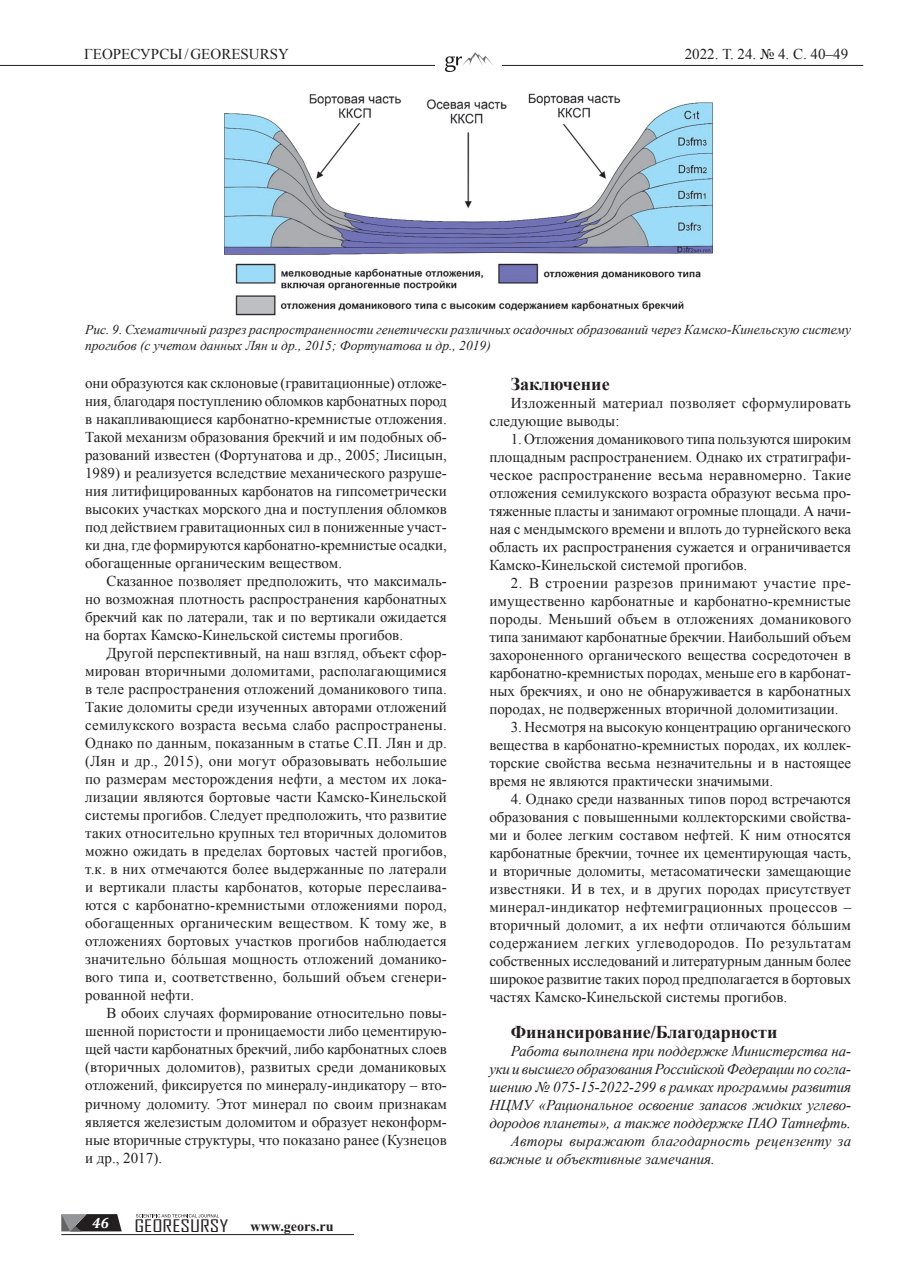
<style>
.page{position:relative;width:915px;height:1276px;background:#fff}
.page>*{position:absolute;margin:0;border:0;box-sizing:border-box;transform-origin:0 0}
.t1{font:700 18px "Times New Roman";color:#231f20}
.t2{font:16.65px "Agency FB Cyrillic";color:#231f20;scale:1.37 1}
.t3{font:15px/18px "Times New Roman";color:#231f20;text-align:justify}
.t4{font:italic 15px "Times New Roman";letter-spacing:-.01em;color:#231f20}
.t5{font:15px/18px "Times New Roman";letter-spacing:.02em;color:#231f20}
.t6{font:italic 15px "Times New Roman";letter-spacing:.015em;color:#231f20}
.t7{font:italic 700 15px "Cambria";color:#fff}
.t8{font:700 14.1px "Times New Roman";color:#231f20}
.t9{font:italic 13.5px/16.2px "Times New Roman";color:#231f20}
</style>
<div class="page">
<hr style="left:61px;top:1234px;width:293px;height:1px;background:#231f20">
<svg style="left:136px;top:1214px;width:82px;height:3px"></svg>
<svg style="left:61px;top:1214px;width:61px;height:17px"></svg>
<hr style="left:0;top:65px;width:863px;height:1px;background:#231f20">
<img style="left:435px;top:52px;width:66px;height:20px">
<img style="left:224px;top:93px;width:488px;height:223px">
<p class="t3" style="left:84px;top:45px;width:206px">ГЕОРЕСУРСЫ/GEORESURSY</p>
<p class="t3" style="left:684px;top:45px;width:165px">2022. Т. 24. № 4. С. 40–49</p>
<p class="t9" style="left:85px;top:321px;width:767px">Рис. 9. Схематичный разрез распространенности генетически различных осадочных образований через Камско-Кинельскую систему прогибов (с учетом данных Лян и др., 2015; Фортунатова и др., 2019)</p>
<p class="t3" style="left:85px;top:374px;width:363px">ОНИ ОБРАЗУЮТСЯ КАК СКЛОНОВЫЕ (ГРАВИТАЦИОННЫЕ) ОТЛОЖЕ-НИЯ, БЛАГОДАРЯ ПОСТУПЛЕНИЮ ОБЛОМКОВ КАРБОНАТНЫХ ПОРОД В НАКАПЛИВАЮЩИЕСЯ КАРБОНАТНО-КРЕМНИСТЫЕ ОТЛОЖЕНИЯ.<br>ТАКОЙ МЕХАНИЗМ ОБРАЗОВАНИЯ БРЕКЧИЙ И ИМ ПОДОБНЫХ ОБ-РАЗОВАНИЙ ИЗВЕСТЕН (ФОРТУНАТОВА И ДР., 2005; ЛИСИЦЫН, 1989) И РЕАЛИЗУЕТСЯ ВСЛЕДСТВИЕ МЕХАНИЧЕСКОГО РАЗРУШЕ-НИЯ ЛИТИФИЦИРОВАННЫХ КАРБОНАТОВ НА ГИПСОМЕТРИЧЕСКИ ВЫСОКИХ УЧАСТКАХ МОРСКОГО ДНА И ПОСТУПЛЕНИЯ ОБЛОМКОВ ПОД ДЕЙСТВИЕМ ГРАВИТАЦИОННЫХ СИЛ В ПОНИЖЕННЫЕ УЧАСТ-КИ ДНА, ГДЕ ФОРМИРУЮТСЯ КАРБОНАТНО-КРЕМНИСТЫЕ ОСАДКИ, ОБОГАЩЕННЫЕ ОРГАНИЧЕСКИМ ВЕЩЕСТВОМ.</p>
<p class="t3" style="left:85px;top:572px;width:363px;text-indent:21px">СКАЗАННОЕ ПОЗВОЛЯЕТ ПРЕДПОЛОЖИТЬ, ЧТО МАКСИМАЛЬ-НО ВОЗМОЖНАЯ ПЛОТНОСТЬ РАСПРОСТРАНЕНИЯ КАРБОНАТНЫХ БРЕКЧИЙ КАК ПО ЛАТЕРАЛИ, ТАК И ПО ВЕРТИКАЛИ ОЖИДАЕТСЯ НА БОРТАХ КАМСКО-КИНЕЛЬСКОЙ СИСТЕМЫ ПРОГИБОВ.</p>
<p class="t3" style="left:85px;top:644px;width:363px;text-indent:21px">ДРУГОЙ ПЕРСПЕКТИВНЫЙ, НА НАШ ВЗГЛЯД, ОБЪЕКТ СФОР-МИРОВАН ВТОРИЧНЫМИ ДОЛОМИТАМИ, РАСПОЛАГАЮЩИМИСЯ В ТЕЛЕ РАСПРОСТРАНЕНИЯ ОТЛОЖЕНИЙ ДОМАНИКОВОГО ТИПА.<br>ТАКИЕ ДОЛОМИТЫ СРЕДИ ИЗУЧЕННЫХ АВТОРАМИ ОТЛОЖЕНИЙ СЕМИЛУКСКОГО ВОЗРАСТА ВЕСЬМА СЛАБО РАСПРОСТРАНЕНЫ.<br>ОДНАКО ПО ДАННЫМ, ПОКАЗАННЫМ В СТАТЬЕ С.П. ЛЯН И ДР. (ЛЯН И ДР., 2015), ОНИ МОГУТ ОБРАЗОВЫВАТЬ НЕБОЛЬШИЕ ПО РАЗМЕРАМ МЕСТОРОЖДЕНИЯ НЕФТИ, А МЕСТОМ ИХ ЛОКА-ЛИЗАЦИИ ЯВЛЯЮТСЯ БОРТОВЫЕ ЧАСТИ КАМСКО-КИНЕЛЬСКОЙ СИСТЕМЫ ПРОГИБОВ. СЛЕДУЕТ ПРЕДПОЛОЖИТЬ, ЧТО РАЗВИТИЕ ТАКИХ ОТНОСИТЕЛЬНО КРУПНЫХ ТЕЛ ВТОРИЧНЫХ ДОЛОМИТОВ МОЖНО ОЖИДАТЬ В ПРЕДЕЛАХ БОРТОВЫХ ЧАСТЕЙ ПРОГИБОВ, Т.К. В НИХ ОТМЕЧАЮТСЯ БОЛЕЕ ВЫДЕРЖАННЫЕ ПО ЛАТЕРАЛИ И ВЕРТИКАЛИ ПЛАСТЫ КАРБОНАТОВ, КОТОРЫЕ ПЕРЕСЛАИВА-ЮТСЯ С КАРБОНАТНО-КРЕМНИСТЫМИ ОТЛОЖЕНИЯМИ ПОРОД, ОБОГАЩЕННЫХ ОРГАНИЧЕСКИМ ВЕЩЕСТВОМ. К ТОМУ ЖЕ, В ОТЛОЖЕНИЯХ БОРТОВЫХ УЧАСТКОВ ПРОГИБОВ НАБЛЮДАЕТСЯ ЗНАЧИТЕЛЬНО БÓЛЬШАЯ МОЩНОСТЬ ОТЛОЖЕНИЙ ДОМАНИКО-ВОГО ТИПА И, СООТВЕТСТВЕННО, БОЛЬШИЙ ОБЪЕМ СГЕНЕРИ-РОВАННОЙ НЕФТИ.</p>
<p class="t3" style="left:85px;top:1004px;width:363px;text-indent:21px">В ОБОИХ СЛУЧАЯХ ФОРМИРОВАНИЕ ОТНОСИТЕЛЬНО ПОВЫ-ШЕННОЙ ПОРИСТОСТИ И ПРОНИЦАЕМОСТИ ЛИБО ЦЕМЕНТИРУЮ-ЩЕЙ ЧАСТИ КАРБОНАТНЫХ БРЕКЧИЙ, ЛИБО КАРБОНАТНЫХ СЛОЕВ (ВТОРИЧНЫХ ДОЛОМИТОВ), РАЗВИТЫХ СРЕДИ ДОМАНИКОВЫХ ОТЛОЖЕНИЙ, ФИКСИРУЕТСЯ ПО МИНЕРАЛУ-ИНДИКАТОРУ – ВТО-РИЧНОМУ ДОЛОМИТУ. ЭТОТ МИНЕРАЛ ПО СВОИМ ПРИЗНАКАМ ЯВЛЯЕТСЯ ЖЕЛЕЗИСТЫМ ДОЛОМИТОМ И ОБРАЗУЕТ НЕКОНФОРМ-НЫЕ ВТОРИЧНЫЕ СТРУКТУРЫ, ЧТО ПОКАЗАНО РАНЕЕ (КУЗНЕЦОВ И ДР., 2017).</p>
<p class="t7" style="left:92px;top:1212px;width:19px">46</p>
<p class="t2" style="left:134px;top:1215px;width:70px">GEORESURSY</p>
<p class="t8" style="left:250px;top:1217px;width:85px">www.geors.ru</p>
<p class="t1" style="left:510px;top:371px;width:100px">Заключение</p>
<p class="t5" style="left:489px;top:393px;width:363px;text-indent:21px">ИЗЛОЖЕННЫЙ МАТЕРИАЛ ПОЗВОЛЯЕТ СФОРМУЛИРОВАТЬ<br>СЛЕДУЮЩИЕ ВЫВОДЫ:</p>
<p class="t3" style="left:489px;top:429px;width:363px;text-indent:21px">1. ОТЛОЖЕНИЯ ДОМАНИКОВОГО ТИПА ПОЛЬЗУЮТСЯ ШИРОКИМ ПЛОЩАДНЫМ РАСПРОСТРАНЕНИЕМ. ОДНАКО ИХ СТРАТИГРАФИ-ЧЕСКОЕ РАСПРОСТРАНЕНИЕ ВЕСЬМА НЕРАВНОМЕРНО. ТАКИЕ ОТЛОЖЕНИЯ СЕМИЛУКСКОГО ВОЗРАСТА ОБРАЗУЮТ ВЕСЬМА ПРО-ТЯЖЕННЫЕ ПЛАСТЫ И ЗАНИМАЮТ ОГРОМНЫЕ ПЛОЩАДИ. А НАЧИ-НАЯ С МЕНДЫМСКОГО ВРЕМЕНИ И ВПЛОТЬ ДО ТУРНЕЙСКОГО ВЕКА ОБЛАСТЬ ИХ РАСПРОСТРАНЕНИЯ СУЖАЕТСЯ И ОГРАНИЧИВАЕТСЯ КАМСКО-КИНЕЛЬСКОЙ СИСТЕМОЙ ПРОГИБОВ.</p>
<p class="t3" style="left:489px;top:573px;width:363px;text-indent:21px">2. В СТРОЕНИИ РАЗРЕЗОВ ПРИНИМАЮТ УЧАСТИЕ ПРЕ-ИМУЩЕСТВЕННО КАРБОНАТНЫЕ И КАРБОНАТНО-КРЕМНИСТЫЕ ПОРОДЫ. МЕНЬШИЙ ОБЪЕМ В ОТЛОЖЕНИЯХ ДОМАНИКОВОГО ТИПА ЗАНИМАЮТ КАРБОНАТНЫЕ БРЕКЧИИ. НАИБОЛЬШИЙ ОБЪЕМ ЗАХОРОНЕННОГО ОРГАНИЧЕСКОГО ВЕЩЕСТВА СОСРЕДОТОЧЕН В КАРБОНАТНО-КРЕМНИСТЫХ ПОРОДАХ, МЕНЬШЕ ЕГО В КАРБОНАТ-НЫХ БРЕКЧИЯХ, И ОНО НЕ ОБНАРУЖИВАЕТСЯ В КАРБОНАТНЫХ ПОРОДАХ, НЕ ПОДВЕРЖЕННЫХ ВТОРИЧНОЙ ДОЛОМИТИЗАЦИИ.</p>
<p class="t3" style="left:489px;top:717px;width:363px;text-indent:21px">3. НЕСМОТРЯ НА ВЫСОКУЮ КОНЦЕНТРАЦИЮ ОРГАНИЧЕСКОГО ВЕЩЕСТВА В КАРБОНАТНО-КРЕМНИСТЫХ ПОРОДАХ, ИХ КОЛЛЕК-ТОРСКИЕ СВОЙСТВА ВЕСЬМА НЕЗНАЧИТЕЛЬНЫ И В НАСТОЯЩЕЕ ВРЕМЯ НЕ ЯВЛЯЮТСЯ ПРАКТИЧЕСКИ ЗНАЧИМЫМИ.</p>
<p class="t3" style="left:489px;top:789px;width:363px;text-indent:21px">4. ОДНАКО СРЕДИ НАЗВАННЫХ ТИПОВ ПОРОД ВСТРЕЧАЮТСЯ ОБРАЗОВАНИЯ С ПОВЫШЕННЫМИ КОЛЛЕКТОРСКИМИ СВОЙСТВА-МИ И БОЛЕЕ ЛЕГКИМ СОСТАВОМ НЕФТЕЙ. К НИМ ОТНОСЯТСЯ КАРБОНАТНЫЕ БРЕКЧИИ, ТОЧНЕЕ ИХ ЦЕМЕНТИРУЮЩАЯ ЧАСТЬ, И ВТОРИЧНЫЕ ДОЛОМИТЫ, МЕТАСОМАТИЧЕСКИ ЗАМЕЩАЮЩИЕ ИЗВЕСТНЯКИ. И В ТЕХ, И В ДРУГИХ ПОРОДАХ ПРИСУТСТВУЕТ МИНЕРАЛ-ИНДИКАТОР НЕФТЕМИГРАЦИОННЫХ ПРОЦЕССОВ – ВТОРИЧНЫЙ ДОЛОМИТ, А ИХ НЕФТИ ОТЛИЧАЮТСЯ БÓЛЬШИМ СОДЕРЖАНИЕМ ЛЕГКИХ УГЛЕВОДОРОДОВ. ПО РЕЗУЛЬТАТАМ СОБСТВЕННЫХ ИССЛЕДОВАНИЙ И ЛИТЕРАТУРНЫМ ДАННЫМ БОЛЕЕ ШИРОКОЕ РАЗВИТИЕ ТАКИХ ПОРОД ПРЕДПОЛАГАЕТСЯ В БОРТОВЫХ ЧАСТЯХ КАМСКО-КИНЕЛЬСКОЙ СИСТЕМЫ ПРОГИБОВ.</p>
<p class="t1" style="left:510px;top:1019px;width:268px">Финансирование/Благодарности</p>
<p class="t4" style="left:510px;top:1040px;width:342px">Работа выполнена при поддержке Министерства на-</p>
<p class="t4" style="left:489px;top:1058px;width:363px">уки и высшего образования Российской Федерации по согла-</p>
<p class="t4" style="left:489px;top:1076px;width:363px">шению № 075-15-2022-299 в рамках программы развития</p>
<p class="t4" style="left:489px;top:1094px;width:363px">НЦМУ «Рациональное освоение запасов жидких углево-</p>
<p class="t4" style="left:489px;top:1112px;width:363px">дородов планеты», а также поддержке ПАО Татнефть.</p>
<p class="t6" style="left:510px;top:1130px;width:342px">Авторы выражают благодарность рецензенту за</p>
<p class="t4" style="left:489px;top:1148px;width:227px">важные и объективные замечания.</p>
</div>
